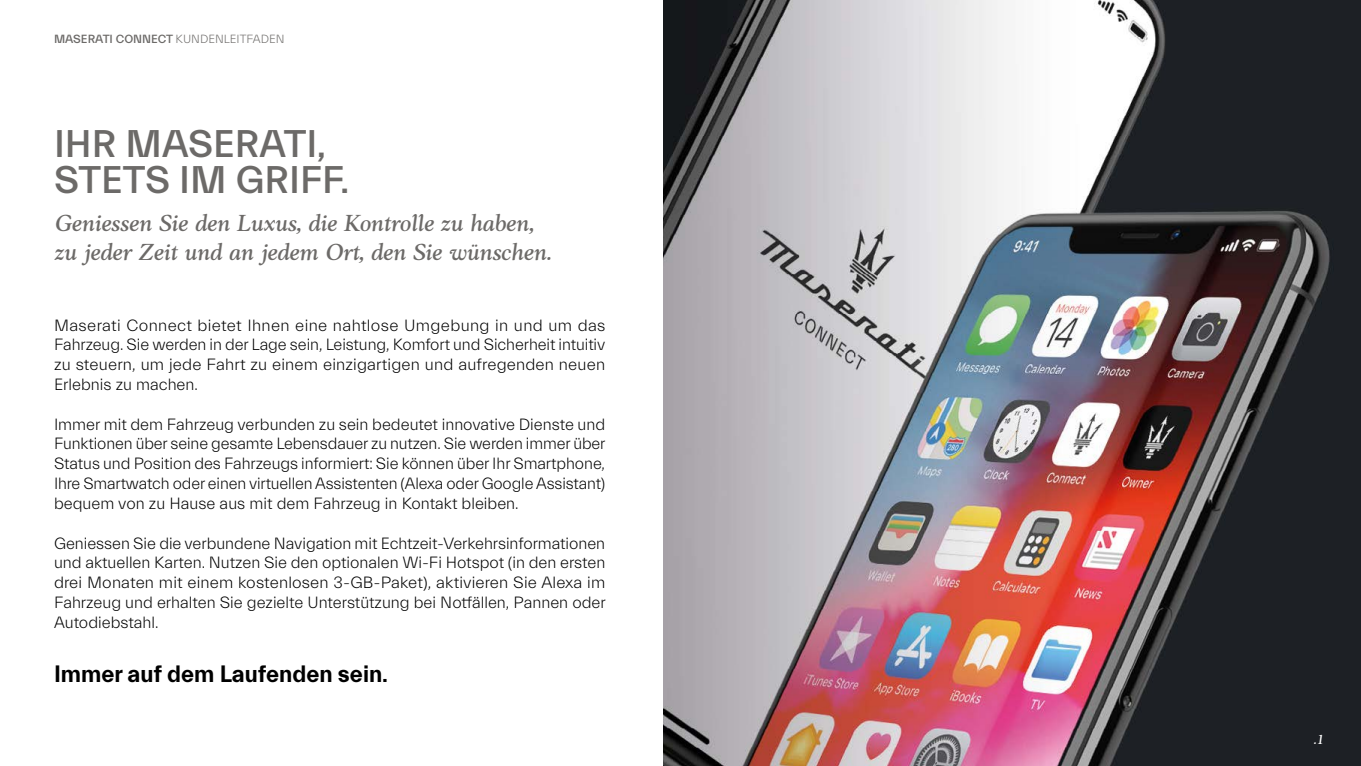
<style>
.page{position:relative;width:1361px;height:766px;background:#fff}
.page>*{position:absolute;margin:0;border:0;box-sizing:border-box;transform-origin:0 0}
.t1{font:500 39px/36px "Everett";color:#6c6a68}
.t2{font:italic 500 24px/28.8px "Anko";letter-spacing:-.02em;color:#6c6a68}
.t3{font:700 24px "Everett";color:#000}
.t4{font:300 16.5px/19.8px "Everett";color:#000;text-align:justify}
.t5{font:italic 500 13.5px "Anko";color:#fff}
.t6{font:500 12px "Everett";color:#6c6a68}
.s1{font-weight:300}
</style>
<div class="page">
<img style="left:663px;top:0;width:698px;height:765px">
<p class="t6" style="left:54px;top:32px;width:232px">MASERATI CONNECT <span class="s1">KUNDENLEITFADEN</span></p>
<h1 class="t1" style="left:54px;top:127px;width:297px">IHR MASERATI,<br>STETS IM GRIFF.</h1>
<h2 class="t2" style="left:54px;top:209px;width:499px">Geniessen Sie den Luxus, die Kontrolle zu haben, zu jeder Zeit und an jedem Ort, den Sie wünschen.</h2>
<p class="t4" style="left:54px;top:315px;width:553px">Maserati Connect bietet Ihnen eine nahtlose Umgebung in und um das Fahrzeug. Sie werden in der Lage sein, Leistung, Komfort und Sicherheit intuitiv zu steuern, um jede Fahrt zu einem einzigartigen und aufregenden neuen Erlebnis zu machen.</p>
<p class="t4" style="left:54px;top:414px;width:553px">Immer mit dem Fahrzeug verbunden zu sein bedeutet innovative Dienste und Funktionen über seine gesamte Lebensdauer zu nutzen. Sie werden immer über Status und Position des Fahrzeugs informiert: Sie können über Ihr Smartphone, Ihre Smartwatch oder einen virtuellen Assistenten (Alexa oder Google Assistant) bequem von zu Hause aus mit dem Fahrzeug in Kontakt bleiben.</p>
<p class="t4" style="left:54px;top:533px;width:553px">Geniessen Sie die verbundene Navigation mit Echtzeit-Verkehrsinformationen und aktuellen Karten. Nutzen Sie den optionalen Wi-Fi Hotspot (in den ersten drei Monaten mit einem kostenlosen 3-GB-Paket), aktivieren Sie Alexa im Fahrzeug und erhalten Sie gezielte Unterstützung bei Notfällen, Pannen oder Autodiebstahl.</p>
<h2 class="t3" style="left:54px;top:660px;width:336px">Immer auf dem Laufenden sein.</h2>
<p class="t5" style="left:1313px;top:732px;width:12px">.1</p>
</div>
